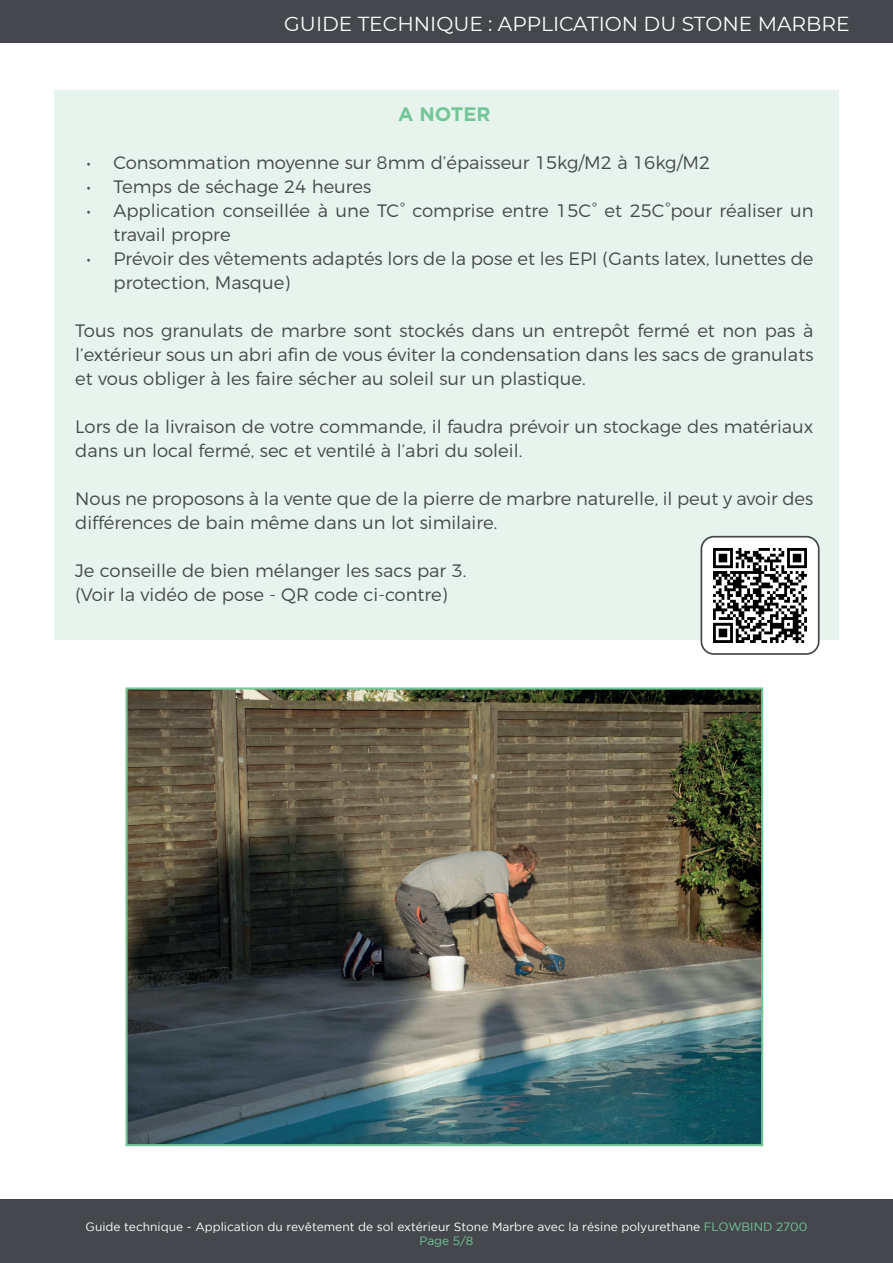
<style>
.page{position:relative;width:893px;height:1263px;background:#fff}
.page>*{position:absolute;margin:0;border:0;box-sizing:border-box;transform-origin:0 0}
.t1{font:20.25px "Montserrat";color:#fff}
.t2{font:700 19.5px "Gotham";color:#74c699}
.t3{font:300 18px/24px "Montserrat";color:#44484c}
.t4{font:12px/14.4px "Gotham";color:#fff;text-align:center}
.s1{color:#74c699}
</style>
<div class="page">
<div style="left:0;top:0;width:893px;height:43px;background:#44484c"></div>
<div style="left:0;top:1199px;width:893px;height:64px;background:#44484c"></div>
<img style="left:128px;top:690px;width:632px;height:453px">
<div style="left:125px;top:687px;width:638px;height:459px;border:2px solid #74c699"></div>
<div style="left:54px;top:90px;width:785px;height:550px;background:#e6f4ed"></div>
<div style="left:701px;top:537px;width:118px;height:117px;background:#fff;border-radius:13px"></div>
<img style="left:713px;top:549px;width:94px;height:93px">
<div style="left:701px;top:536px;width:119px;height:119px;border:2px solid #44484c;border-radius:13px"></div>
<p class="t1" style="left:284px;top:10px;width:567px">GUIDE TECHNIQUE : APPLICATION DU STONE MARBRE</p>
<p class="t2" style="left:398px;top:103px;width:94px">A NOTER</p>
<p class="t3" style="left:87px;top:149px;width:625px">• Consommation moyenne sur 8mm d’épaisseur 15kg/M2 à 16kg/M2</p>
<p class="t3" style="left:87px;top:173px;width:286px">• Temps de séchage 24 heures</p>
<p class="t3" style="left:114px;top:197px;width:701px;text-indent:-27px">• Application conseillée à une TC° comprise entre 15C° et 25C°pour réaliser un travail propre</p>
<p class="t3" style="left:114px;top:245px;width:701px;text-indent:-27px">• Prévoir des vêtements adaptés lors de la pose et les EPI (Gants latex, lunettes de protection, Masque)</p>
<p class="t3" style="left:75px;top:317px;width:740px;text-align:justify">Tous nos granulats de marbre sont stockés dans un entrepôt fermé et non pas à l’extérieur sous un abri afin de vous éviter la condensation dans les sacs de granulats et vous obliger à les faire sécher au soleil sur un plastique.</p>
<p class="t3" style="left:75px;top:413px;width:740px">Lors de la livraison de votre commande, il faudra prévoir un stockage des matériaux dans un local fermé, sec et ventilé à l’abri du soleil.</p>
<p class="t3" style="left:75px;top:485px;width:740px">Nous ne proposons à la vente que de la pierre de marbre naturelle, il peut y avoir des différences de bain même dans un lot similaire.</p>
<p class="t3" style="left:75px;top:557px;width:393px">Je conseille de bien mélanger les sacs par 3. (Voir la vidéo de pose - QR code ci-contre)</p>
<p class="t4" style="left:86px;top:1219px;width:723px">Guide technique - Application du revêtement de sol extérieur Stone Marbre avec la résine polyurethane <span class="s1">FLOWBIND 2700<br>Page 5/8</span></p>
</div>
